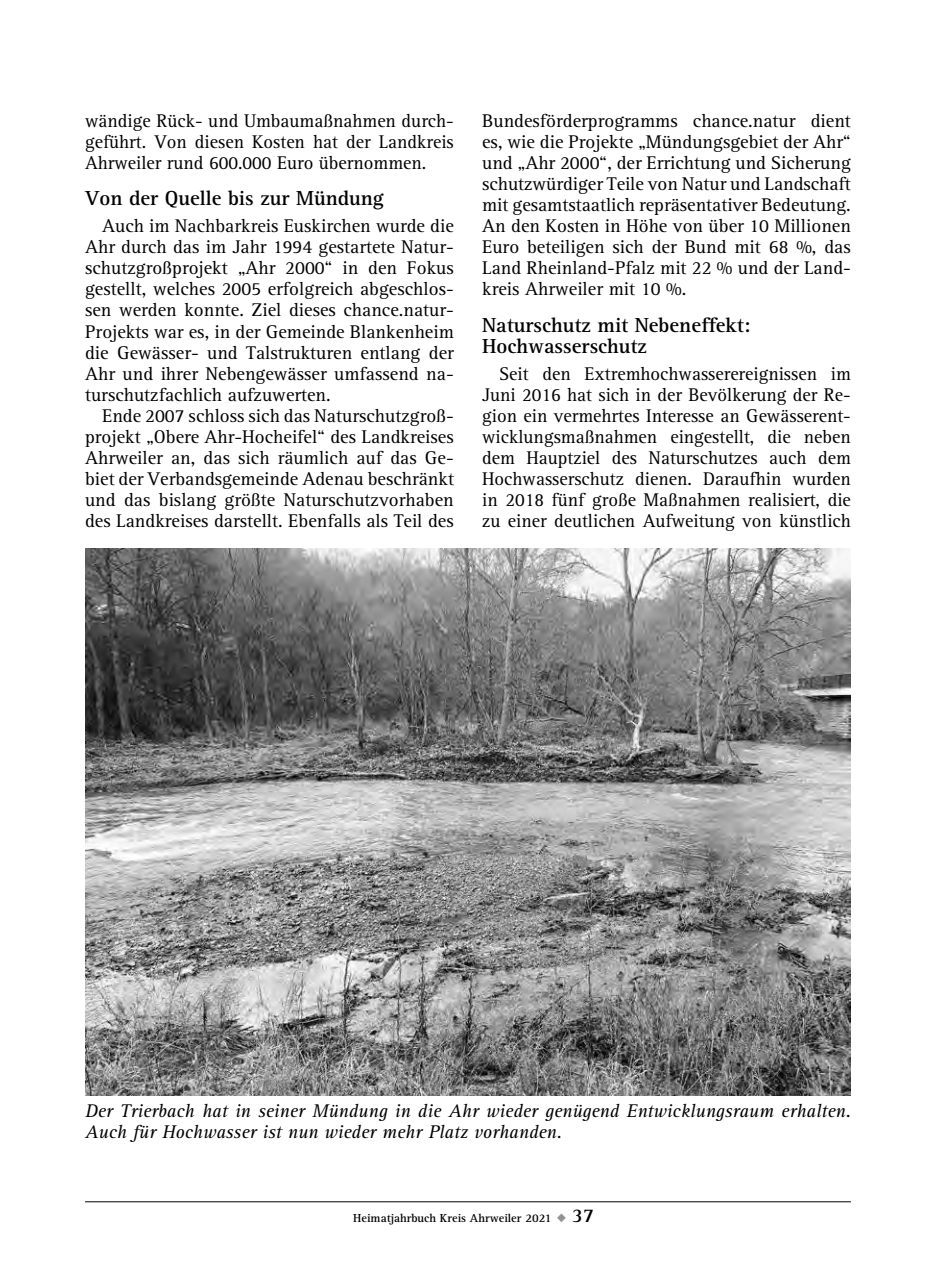
<style>
.page{position:relative;width:936px;height:1276px;background:#fff}
.page>*{position:absolute;margin:0;border:0;box-sizing:border-box;transform-origin:0 0}
.t1{font:700 21px/21px "AT Rotis Serif";color:#000}
.t2{font:19px/21px "AT Rotis Serif";color:#000;text-align:justify}
.t3{font:italic 19px/21px "AT Rotis Serif";color:#000}
.t4{font:700 12px "AT Rotis Serif";color:#000}
.s1{color:#939393}
.s2{font-size:20px}
</style>
<div class="page">
<hr style="left:85px;top:1201px;width:765px;height:1px;background:#000">
<img style="left:85px;top:549px;width:765px;height:546px">
<p class="t2" style="left:85px;top:111px;width:370px">wändige Rück- und Umbaumaßnahmen durch&shy;geführt. Von diesen Kosten hat der Landkreis Ahrweiler rund 600.000 Euro übernommen.</p>
<p class="t1" style="left:85px;top:188px;width:300px">Von der Quelle bis zur Mündung</p>
<p class="t2" style="left:85px;top:216px;width:370px;text-indent:17px">Auch im Nachbarkreis Euskirchen wurde die Ahr durch das im Jahr 1994 gestartete Natur&shy;schutzgroßprojekt „Ahr 2000“ in den Fokus gestellt, welches 2005 erfolgreich abgeschlos&shy;sen werden konnte. Ziel dieses chance.natur-Projekts war es, in der Gemeinde Blankenheim die Gewässer- und Talstrukturen entlang der Ahr und ihrer Nebengewässer umfassend na&shy;turschutzfachlich aufzuwerten.</p>
<p class="t2" style="left:85px;top:405px;width:370px;text-indent:17px">Ende 2007 schloss sich das Naturschutzgroß&shy;projekt „Obere Ahr-Hocheifel“ des Landkreises Ahrweiler an, das sich räumlich auf das Ge&shy;biet der Verbandsgemeinde Adenau beschränkt und das bislang größte Naturschutzvorhaben des Landkreises darstellt. Ebenfalls als Teil des</p>
<p class="t2" style="left:482px;top:110px;width:370px">Bundesförderprogramms chance.natur dient es, wie die Projekte „Mündungsgebiet der Ahr“ und „Ahr 2000“, der Errichtung und Sicherung schutzwürdiger Teile von Natur und Landschaft mit gesamtstaatlich repräsentativer Bedeutung.<br>An den Kosten in Höhe von über 10 Millionen Euro beteiligen sich der Bund mit 68 %, das Land Rheinland-Pfalz mit 22 % und der Land&shy;kreis Ahrweiler mit 10 %.</p>
<p class="t1" style="left:482px;top:315px;width:270px">Naturschutz mit Nebeneffekt:<br>Hochwasserschutz</p>
<p class="t2" style="left:482px;top:363px;width:370px;text-indent:17px">Seit den Extremhochwasserereignissen im Juni 2016 hat sich in der Bevölkerung der Re&shy;gion ein vermehrtes Interesse an Gewässerent&shy;wicklungsmaßnahmen eingestellt, die neben dem Hauptziel des Naturschutzes auch dem Hochwasserschutz dienen. Daraufhin wurden in 2018 fünf große Maßnahmen realisiert, die zu einer deutlichen Aufweitung von künstlich</p>
<p class="t3" style="left:85px;top:1100px;width:767px">Der Trierbach hat in seiner Mündung in die Ahr wieder genügend Entwicklungsraum erhalten.<br>Auch für Hochwasser ist nun wieder mehr Platz vorhanden.</p>
<p class="t4" style="left:353px;top:1210px;width:242px">Heimatjahrbuch Kreis Ahrweiler 2021 <span class="s1">◆</span> <span class="s2">37</span></p>
</div>
